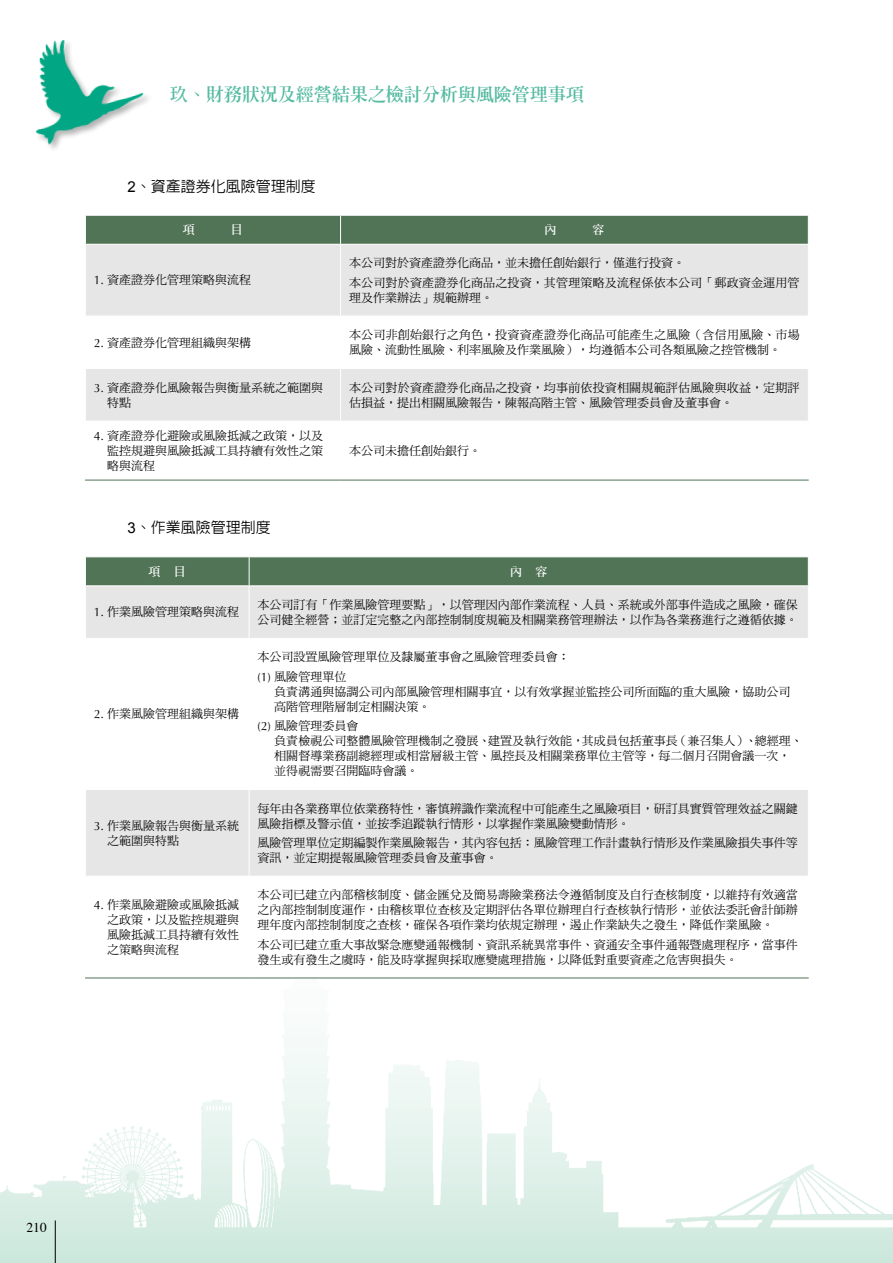
<style>
.page{position:relative;width:893px;height:1263px;background:#fff}
.page>*{position:absolute;margin:0;border:0;box-sizing:border-box;transform-origin:0 0}
.t1{font:800 18px "AR Ming B5";color:#55bba1}
.t2{font:500 15px "AR Hei B5";color:#000}
.t3{font:13.5px "Times";color:#000}
.t4{font:12px/15px "DF Ming Std W5";color:#000}
.t5{font:800 12px "AR Ming B5";color:#fff}
.s1{font-family:"Arial";font-weight:400}
.s2{font-family:"Optima"}
</style>
<div class="page">
<img style="left:0;top:978px;width:893px;height:285px">
<img style="left:35px;top:40px;width:113px;height:109px">
<div style="left:86px;top:245px;width:722px;height:71px;background:#e6e6e6"></div>
<svg style="left:86px;top:369px;width:722px;height:111px"></svg>
<hr style="left:340px;top:245px;width:1px;height:71px;background:#fff">
<hr style="left:340px;top:369px;width:1px;height:52px;background:#fff">
<hr style="left:85px;top:421px;width:256px;height:1px;background:#fff">
<hr style="left:341px;top:421px;width:468px;height:1px;background:#fff">
<hr style="left:340px;top:421px;width:1px;height:59px;background:#fff">
<svg style="left:85px;top:215px;width:724px;height:29px;background:#57785c"></svg>
<hr style="left:85px;top:480px;width:256px;height:1px;background:#517356">
<hr style="left:341px;top:480px;width:468px;height:1px;background:#517356">
<div style="left:86px;top:586px;width:722px;height:52px;background:#e6e6e6"></div>
<div style="left:86px;top:790px;width:722px;height:86px;background:#e6e6e6"></div>
<hr style="left:249px;top:586px;width:1px;height:52px;background:#fff">
<hr style="left:249px;top:790px;width:1px;height:86px;background:#fff">
<div style="left:85px;top:557px;width:724px;height:28px;background:#517356"></div>
<hr style="left:85px;top:977px;width:164px;height:1px;background:#517356">
<hr style="left:249px;top:977px;width:560px;height:1px;background:#517356">
<h1 class="t1" style="left:170px;top:85px;width:415px">玖、財務狀況及經營結果之檢討分析與風險管理事項</h1>
<p class="t2" style="left:128px;top:179px;width:190px"><span class="s1">2</span>、資產證券化風險管理制度</p>
<p class="t5" style="left:183px;top:224px;width:13px">項</p>
<p class="t5" style="left:231px;top:224px;width:13px">目</p>
<p class="t5" style="left:544px;top:224px;width:13px">內</p>
<p class="t5" style="left:592px;top:224px;width:13px">容</p>
<p class="t4" style="left:94px;top:272px;width:159px"><span class="s2">1.</span> 資產證券化管理策略與流程</p>
<p class="t4" style="left:349px;top:253px;width:452px;line-height:19.2px">本公司對於資產證券化商品，並未擔任創始銀行，僅進行投資。<br>本公司對於資產證券化商品之投資，其管理策略及流程係依本公司「郵政資金運用管</p>
<p class="t4" style="left:349px;top:290px;width:145px">理及作業辦法」規範辦理。</p>
<p class="t4" style="left:94px;top:335px;width:159px"><span class="s2">2.</span> 資產證券化管理組織與架構</p>
<p class="t4" style="left:349px;top:327px;width:452px">本公司非創始銀行之角色，投資資產證券化商品可能產生之風險（含信用風險、市場風險、流動性風險、利率風險及作業風險），均遵循本公司各類風險之控管機制。</p>
<p class="t4" style="left:107px;top:380px;width:217px;text-indent:-13px"><span class="s2">3.</span> 資產證券化風險報告與衡量系統之範圍與特點</p>
<p class="t4" style="left:349px;top:380px;width:452px">本公司對於資產證券化商品之投資，均事前依投資相關規範評估風險與收益，定期評估損益，提出相關風險報告，陳報高階主管、風險管理委員會及董事會。</p>
<p class="t4" style="left:107px;top:428px;width:217px;text-align:justify;text-indent:-13px"><span class="s2">4.</span> 資產證券化避險或風險抵減之政策，以及監控規避與風險抵減工具持續有效性之策略與流程</p>
<p class="t4" style="left:349px;top:443px;width:133px">本公司未擔任創始銀行。</p>
<p class="t2" style="left:128px;top:520px;width:145px"><span class="s1">3</span>、作業風險管理制度</p>
<p class="t5" style="left:149px;top:565px;width:39px">項 目</p>
<p class="t5" style="left:510px;top:565px;width:39px">內 容</p>
<p class="t4" style="left:94px;top:604px;width:147px"><span class="s2">1.</span> 作業風險管理策略與流程</p>
<p class="t4" style="left:258px;top:597px;width:542px">本公司訂有「作業風險管理要點」，以管理因內部作業流程、人員、系統或外部事件造成之風險，確保公司健全經營；並訂定完整之內部控制制度規範及相關業務管理辦法，以作為各業務進行之遵循依據。</p>
<p class="t4" style="left:94px;top:706px;width:147px"><span class="s2">2.</span> 作業風險管理組織與架構</p>
<p class="t4" style="left:107px;top:818px;width:133px;text-indent:-13px"><span class="s2">3.</span> 作業風險報告與衡量系統之範圍與特點</p>
<p class="t4" style="left:258px;top:647px;width:314px;line-height:19.2px">本公司設置風險管理單位及隸屬董事會之風險管理委員會：<span class="s2">(1)</span> 風險管理單位</p>
<p class="t4" style="left:274px;top:684px;width:518px">負責溝通與協調公司內部風險管理相關事宜，以有效掌握並監控公司所面臨的重大風險，協助公司高階管理階層制定相關決策。</p>
<p class="t4" style="left:274px;top:718px;width:530px;text-indent:-17px"><span class="s2">(2)</span> 風險管理委員會<br>負責檢視公司整體風險管理機制之發展、建置及執行效能，其成員包括董事長（兼召集人）、總經理、相關督導業務副總經理或相當層級主管、風控長及相關業務單位主管等，每二個月召開會議一次，並得視需要召開臨時會議。</p>
<p class="t4" style="left:258px;top:800px;width:542px">每年由各業務單位依業務特性，審慎辨識作業流程中可能產生之風險項目，研訂具實質管理效益之關鍵風險指標及警示值，並按季追蹤執行情形，以掌握作業風險變動情形。</p>
<p class="t4" style="left:258px;top:835px;width:542px">風險管理單位定期編製作業風險報告，其內容包括：風險管理工作計畫執行情形及作業風險損失事件等資訊，並定期提報風險管理委員會及董事會。</p>
<p class="t4" style="left:107px;top:897px;width:133px;text-align:justify;text-indent:-13px"><span class="s2">4.</span> 作業風險避險或風險抵減之政策，以及監控規避與風險抵減工具持續有效性之策略與流程</p>
<p class="t4" style="left:258px;top:887px;width:542px;text-align:justify">本公司已建立內部稽核制度、儲金匯兌及簡易壽險業務法令遵循制度及自行查核制度，以維持有效適當之內部控制制度運作，由稽核單位查核及定期評估各單位辦理自行查核執行情形，並依法委託會計師辦理年度內部控制制度之查核，確保各項作業均依規定辦理，遏止作業缺失之發生，降低作業風險。</p>
<p class="t4" style="left:258px;top:936px;width:542px">本公司已建立重大事故緊急應變通報機制、資訊系統異常事件、資通安全事件通報暨處理程序，當事件發生或有發生之虞時，能及時掌握與採取應變處理措施，以降低對重要資產之危害與損失。</p>
<p class="t3" style="left:27px;top:1214px;width:22px">210</p>
</div>
